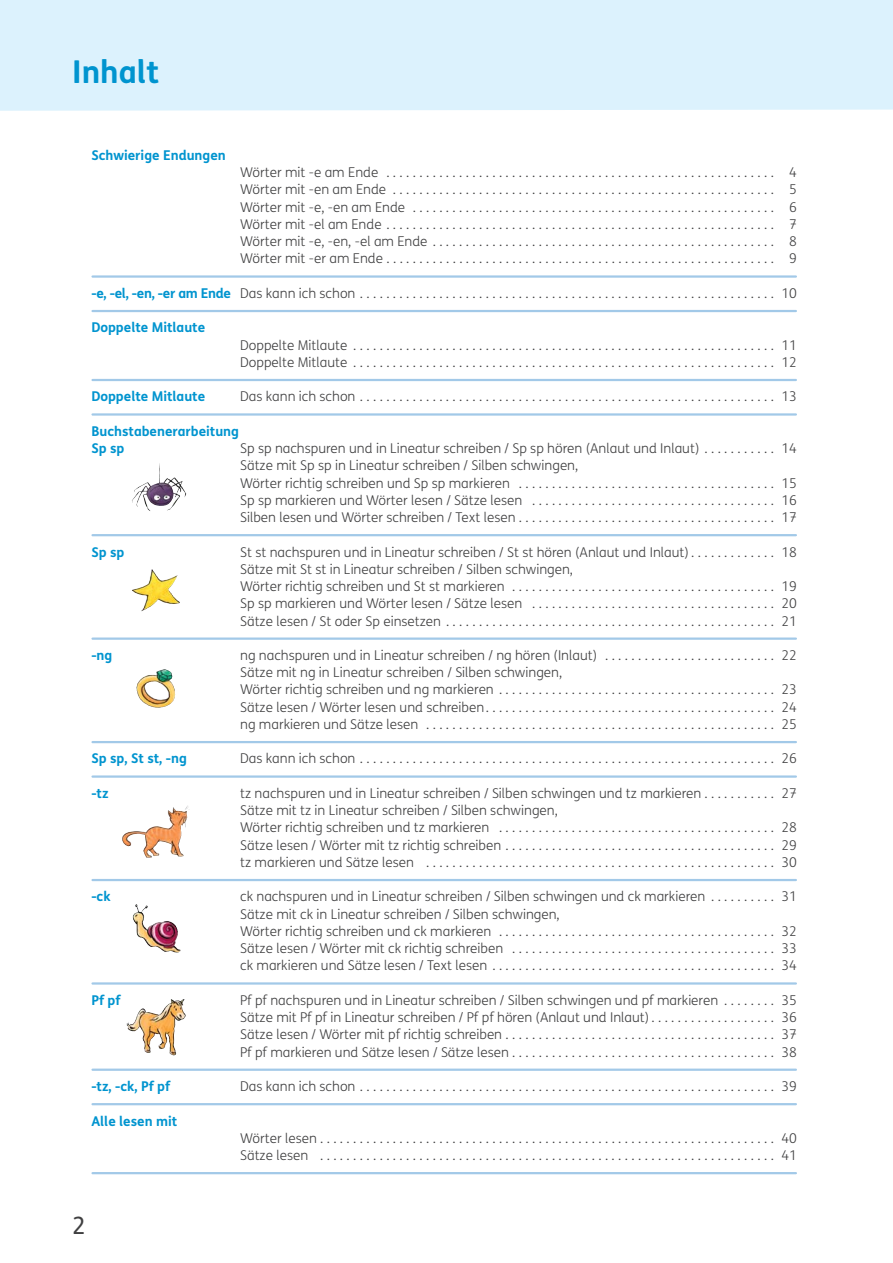
<style>
.page{position:relative;width:893px;height:1263px;background:#fff}
.page>*{position:absolute;margin:0;border:0;box-sizing:border-box;transform-origin:0 0}
.t1{font:700 31.5px "FS Klett GSV";color:#0094cf}
.t2{font:24px "FS Klett GSV";color:#404041}
.t3{font:300 13.5px/17.2px "FS Klett GSV";color:#404041}
.t4{font:700 13.5px/17.2px "FS Klett GSV";color:#0094cf}
.s1{font-weight:700;color:#0094cf}
</style>
<div class="page">
<div style="left:0;top:0;width:893px;height:111px;background:#dcf2fd"></div>
<hr style="left:93px;top:275px;width:703px;height:3px;background:#a2c9e8">
<hr style="left:93px;top:310px;width:703px;height:2px;background:#a2c9e8">
<hr style="left:93px;top:379px;width:703px;height:2px;background:#a2c9e8">
<hr style="left:93px;top:413px;width:703px;height:3px;background:#a2c9e8">
<hr style="left:93px;top:534px;width:703px;height:2px;background:#a2c9e8">
<hr style="left:93px;top:638px;width:703px;height:2px;background:#a2c9e8">
<hr style="left:93px;top:741px;width:703px;height:2px;background:#a2c9e8">
<hr style="left:93px;top:775px;width:703px;height:3px;background:#a2c9e8">
<hr style="left:93px;top:879px;width:703px;height:2px;background:#a2c9e8">
<hr style="left:93px;top:982px;width:703px;height:3px;background:#a2c9e8">
<hr style="left:93px;top:1069px;width:703px;height:2px;background:#a2c9e8">
<hr style="left:93px;top:1103px;width:703px;height:2px;background:#a2c9e8">
<hr style="left:93px;top:1172px;width:703px;height:2px;background:#a2c9e8">
<img style="left:136px;top:669px;width:39px;height:39px">
<img style="left:132px;top:569px;width:48px;height:42px">
<img style="left:132px;top:463px;width:28px;height:42px">
<img style="left:127px;top:999px;width:56px;height:41px">
<img style="left:133px;top:904px;width:47px;height:49px">
<img style="left:122px;top:805px;width:66px;height:53px">
<h1 class="t1" style="left:72px;top:59px;width:88px">Inhalt</h1>
<p class="t4" style="left:91px;top:148px;width:136px">Schwierige Endungen</p>
<p class="t3" style="left:240px;top:165px;width:558px;text-align:justify">Wörter mit -e am Ende ........................................................... 4<br>Wörter mit -en am Ende .......................................................... 5<br>Wörter mit -e, -en am Ende ....................................................... 6<br>Wörter mit -el am Ende ........................................................... 7<br>Wörter mit -e, -en, -el am Ende .................................................... 8<br>Wörter mit -er am Ende . . . . . . . . . . . . . . . . . . . . . . . . . . . . . . . . . . . . . . . . . . . . . . . . . . . . . . . . . . . 9</p>
<p class="t3" style="left:91px;top:286px;width:707px"><span class="s1">-e, -el, -en, -er am Ende</span> Das kann ich schon ............................................................... 10</p>
<p class="t4" style="left:91px;top:320px;width:115px">Doppelte Mitlaute</p>
<p class="t3" style="left:240px;top:337px;width:558px">Doppelte Mitlaute ................................................................ 11<br>Doppelte Mitlaute ................................................................ 12</p>
<p class="t4" style="left:91px;top:389px;width:115px">Doppelte Mitlaute</p>
<p class="t3" style="left:240px;top:389px;width:558px">Das kann ich schon ............................................................... 13</p>
<p class="t4" style="left:91px;top:424px;width:149px">Buchstabenerarbeitung<br>Sp sp</p>
<p class="t3" style="left:240px;top:441px;width:558px">Sp sp nachspuren und in Lineatur schreiben / Sp sp hören (Anlaut und Inlaut) . . . . . . . . . . . 14<br>Sätze mit Sp sp in Lineatur schreiben / Silben schwingen,<br>Wörter richtig schreiben und Sp sp markieren ....................................... 15<br>Sp sp markieren und Wörter lesen / Sätze lesen ..................................... 16<br>Silben lesen und Wörter schreiben / Text lesen ....................................... 17</p>
<p class="t4" style="left:91px;top:544px;width:35px">Sp sp</p>
<p class="t3" style="left:240px;top:544px;width:558px">St st nachspuren und in Lineatur schreiben / St st hören (Anlaut und Inlaut) . . . . . . . . . . . . . 18<br>Sätze mit St st in Lineatur schreiben / Silben schwingen,<br>Wörter richtig schreiben und St st markieren ........................................ 19<br>Sp sp markieren und Wörter lesen / Sätze lesen ..................................... 20<br>Sätze lesen / St oder Sp einsetzen .................................................. 21</p>
<p class="t4" style="left:91px;top:648px;width:23px">-ng</p>
<p class="t3" style="left:240px;top:648px;width:558px">ng nachspuren und in Lineatur schreiben / ng hören (Inlaut) . . . . . . . . . . . . . . . . . . . . . . . . . . 22<br>Sätze mit ng in Lineatur schreiben / Silben schwingen,<br>Wörter richtig schreiben und ng markieren .......................................... 23<br>Sätze lesen / Wörter lesen und schreiben............................................ 24 ng markieren und Sätze lesen ..................................................... 25</p>
<p class="t4" style="left:91px;top:751px;width:97px">Sp sp, St st, -ng</p>
<p class="t3" style="left:240px;top:751px;width:558px">Das kann ich schon ............................................................... 26</p>
<p class="t4" style="left:91px;top:786px;width:19px">-tz</p>
<p class="t3" style="left:240px;top:786px;width:558px">tz nachspuren und in Lineatur schreiben / Silben schwingen und tz markieren . . . . . . . . . . . 27<br>Sätze mit tz in Lineatur schreiben / Silben schwingen,<br>Wörter richtig schreiben und tz markieren .......................................... 28<br>Sätze lesen / Wörter mit tz richtig schreiben ......................................... 29 tz markieren und Sätze lesen ..................................................... 30</p>
<p class="t4" style="left:91px;top:889px;width:21px">-ck</p>
<p class="t3" style="left:240px;top:889px;width:558px">ck nachspuren und in Lineatur schreiben / Silben schwingen und ck markieren . . . . . . . . . . 31<br>Sätze mit ck in Lineatur schreiben / Silben schwingen,<br>Wörter richtig schreiben und ck markieren .......................................... 32<br>Sätze lesen / Wörter mit ck richtig schreiben ........................................ 33 ck markieren und Sätze lesen / Text lesen ........................................... 34</p>
<p class="t4" style="left:91px;top:993px;width:31px">Pf pf</p>
<p class="t3" style="left:240px;top:993px;width:558px;text-align:justify">Pf pf nachspuren und in Lineatur schreiben / Silben schwingen und pf markieren . . . . . . . . 35<br>Sätze mit Pf pf in Lineatur schreiben / Pf pf hören (Anlaut und Inlaut) . . . . . . . . . . . . . . . . . . . 36<br>Sätze lesen / Wörter mit pf richtig schreiben ......................................... 37<br>Pf pf markieren und Sätze lesen / Sätze lesen........................................ 38</p>
<p class="t4" style="left:91px;top:1079px;width:80px">-tz, -ck, Pf pf</p>
<p class="t3" style="left:240px;top:1079px;width:558px">Das kann ich schon ............................................................... 39</p>
<p class="t4" style="left:91px;top:1113px;width:87px">Alle lesen mit</p>
<p class="t3" style="left:240px;top:1131px;width:558px">Wörter lesen..................................................................... 40<br>Sätze lesen ..................................................................... 41</p>
<h2 class="t2" style="left:72px;top:1211px;width:15px">2</h2>
</div>
